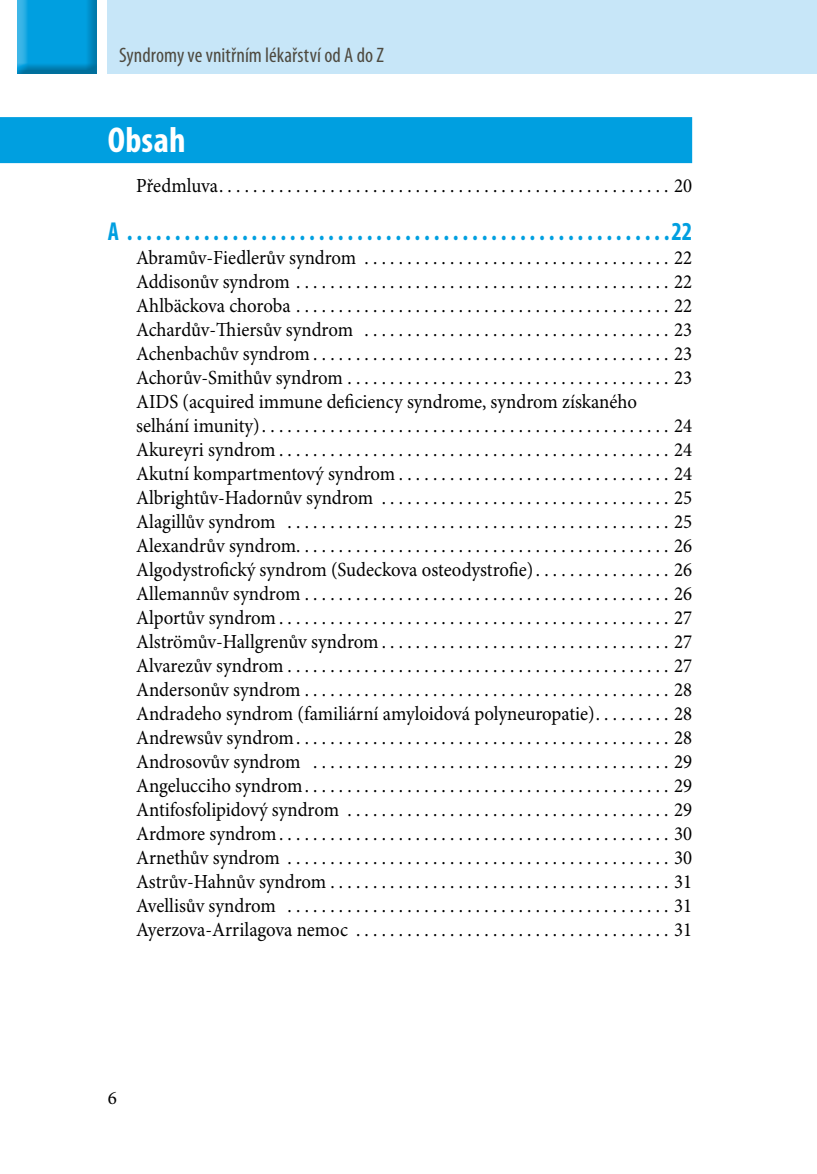
<style>
.page{position:relative;width:817px;height:1174px;background:#fff}
.page>*{position:absolute;margin:0;border:0;box-sizing:border-box;transform-origin:0 0}
.t1{font:700 condensed 36px "Myriad Pro";letter-spacing:.005em;color:#fff}
.t2{font:700 condensed 26px "Myriad Pro";color:#009fe0;scale:.94 1}
.t3{font:condensed 21px "Myriad Pro";letter-spacing:.005em;color:#4e4a40}
.t4{font:20px/24px "Minion Pro";color:#000;scale:.94 1}
.t5{font:19px "Minion Pro";color:#000}
</style>
<div class="page">
<div style="left:108px;top:0;width:708px;height:74px;background:#c7e6f8"></div>
<img style="left:17px;top:0;width:79px;height:74px">
<div style="left:0;top:117px;width:692px;height:46px;background:#009fe0"></div>
<p class="t3" style="left:119px;top:43px;width:266px">Syndromy ve vnitřním lékařství od A do Z</p>
<h1 class="t1" style="left:108px;top:117px;width:79px">Obsah</h1>
<p class="t4" style="left:136px;top:174px;width:593px">Předmluva . . . . . . . . . . . . . . . . . . . . . . . . . . . . . . . . . . . . . . . . . . . . . . . . . . . . . 20</p>
<h2 class="t2" style="left:108px;top:215px;width:623px">A . . . . . . . . . . . . . . . . . . . . . . . . . . . . . . . . . . . . . . . . . . . . . . . . . . . . . . . . .22</h2>
<p class="t4" style="left:136px;top:246px;width:593px">Abramův-Fiedlerův syndrom . . . . . . . . . . . . . . . . . . . . . . . . . . . . . . . . . . . . 22<br>Addisonův syndrom . . . . . . . . . . . . . . . . . . . . . . . . . . . . . . . . . . . . . . . . . . . . 22<br>Ahlbäckova choroba . . . . . . . . . . . . . . . . . . . . . . . . . . . . . . . . . . . . . . . . . . . . 22<br>Achardův-Thiersův syndrom . . . . . . . . . . . . . . . . . . . . . . . . . . . . . . . . . . . . 23<br>Achenbachův syndrom . . . . . . . . . . . . . . . . . . . . . . . . . . . . . . . . . . . . . . . . . . 23<br>Achorův-Smithův syndrom . . . . . . . . . . . . . . . . . . . . . . . . . . . . . . . . . . . . . . 23<br>AIDS (acquired immune deficiency syndrome, syndrom získaného selhání imunity) . . . . . . . . . . . . . . . . . . . . . . . . . . . . . . . . . . . . . . . . . . . . . . . . 24<br>Akureyri syndrom . . . . . . . . . . . . . . . . . . . . . . . . . . . . . . . . . . . . . . . . . . . . . . 24<br>Akutní kompartmentový syndrom . . . . . . . . . . . . . . . . . . . . . . . . . . . . . . . . 24<br>Albrightův-Hadornův syndrom . . . . . . . . . . . . . . . . . . . . . . . . . . . . . . . . . . 25<br>Alagillův syndrom . . . . . . . . . . . . . . . . . . . . . . . . . . . . . . . . . . . . . . . . . . . . . 25<br>Alexandrův syndrom. . . . . . . . . . . . . . . . . . . . . . . . . . . . . . . . . . . . . . . . . . . . 26<br>Algodystrofický syndrom (Sudeckova osteodystrofie) . . . . . . . . . . . . . . . . 26<br>Allemannův syndrom . . . . . . . . . . . . . . . . . . . . . . . . . . . . . . . . . . . . . . . . . . . 26<br>Alportův syndrom . . . . . . . . . . . . . . . . . . . . . . . . . . . . . . . . . . . . . . . . . . . . . . 27<br>Alströmův-Hallgrenův syndrom . . . . . . . . . . . . . . . . . . . . . . . . . . . . . . . . . . 27<br>Alvarezův syndrom . . . . . . . . . . . . . . . . . . . . . . . . . . . . . . . . . . . . . . . . . . . . . 27<br>Andersonův syndrom . . . . . . . . . . . . . . . . . . . . . . . . . . . . . . . . . . . . . . . . . . . 28<br>Andradeho syndrom (familiární amyloidová polyneuropatie) . . . . . . . . . 28<br>Andrewsův syndrom . . . . . . . . . . . . . . . . . . . . . . . . . . . . . . . . . . . . . . . . . . . . 28<br>Androsovův syndrom . . . . . . . . . . . . . . . . . . . . . . . . . . . . . . . . . . . . . . . . . . 29<br>Angelucciho syndrom . . . . . . . . . . . . . . . . . . . . . . . . . . . . . . . . . . . . . . . . . . . 29<br>Antifosfolipidový syndrom . . . . . . . . . . . . . . . . . . . . . . . . . . . . . . . . . . . . . . 29<br>Ardmore syndrom . . . . . . . . . . . . . . . . . . . . . . . . . . . . . . . . . . . . . . . . . . . . . . 30<br>Arnethův syndrom . . . . . . . . . . . . . . . . . . . . . . . . . . . . . . . . . . . . . . . . . . . . . 30<br>Astrův-Hahnův syndrom . . . . . . . . . . . . . . . . . . . . . . . . . . . . . . . . . . . . . . . . 31<br>Avellisův syndrom . . . . . . . . . . . . . . . . . . . . . . . . . . . . . . . . . . . . . . . . . . . . . 31<br>Ayerzova-Arrilagova nemoc . . . . . . . . . . . . . . . . . . . . . . . . . . . . . . . . . . . . . 31</p>
<p class="t5" style="left:108px;top:1087px;width:11px">6</p>
</div>
